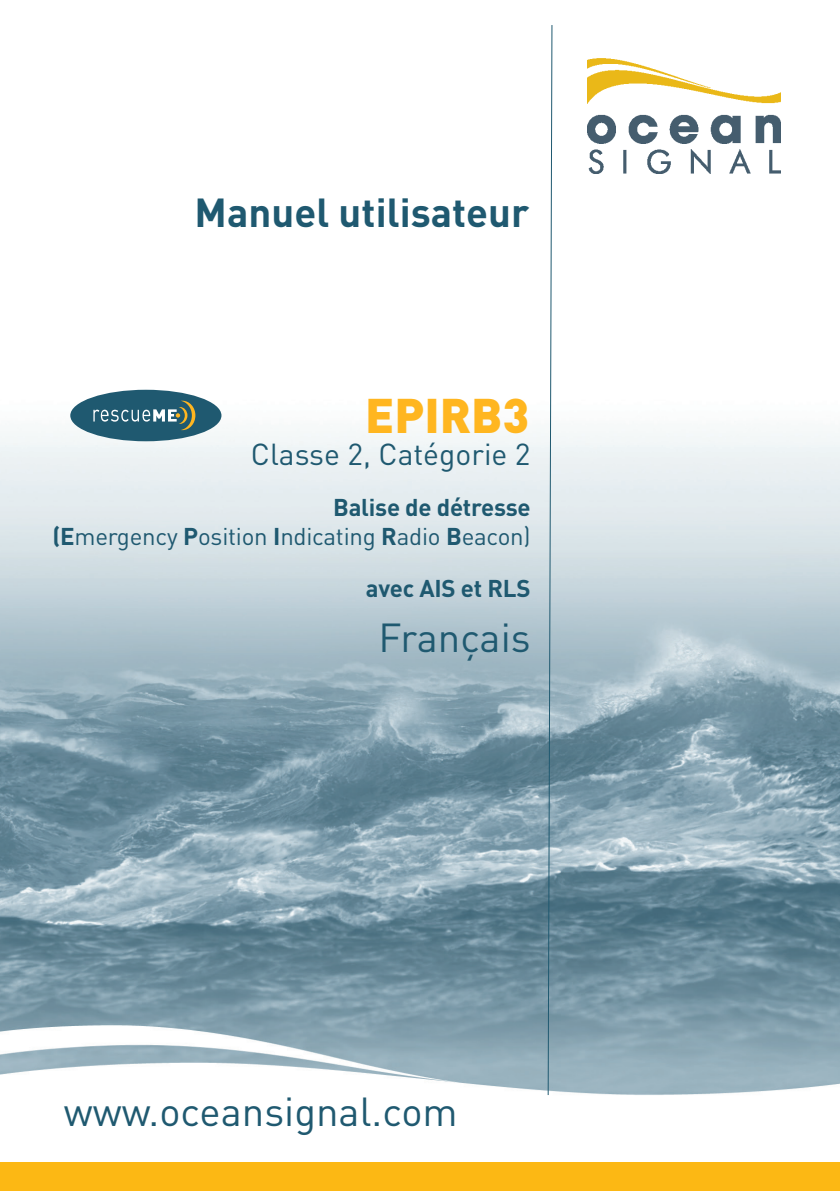
<style>
.page{position:relative;width:840px;height:1191px;background:#fff}
.page>*{position:absolute;margin:0;border:0;box-sizing:border-box;transform-origin:0 0}
.t1{font:900 48px "DIN Pro";color:#ffb620}
.Title_2{font:40px "DIN Pro";color:#1f5970}
.Title_2-2{font:700 40px "DIN Pro";color:#1f5970}
.Title_2-3{font:30px "DIN Pro";color:#1f5970}
.Title_2-4{font:24px/28.8px "DIN Pro";letter-spacing:-.01em;color:#1f5970;text-align:right}
.Title_2-5{font:700 24px "DIN Pro";letter-spacing:-.01em;color:#1f5970}
.s1{font-weight:700}
</style>
<div class="page">
<img style="left:0;top:25px;width:839px;height:1070px">
<img style="left:587px;top:50px;width:193px;height:123px">
<svg style="left:547px;top:25px;width:5px;height:1070px"></svg>
<div style="left:0;top:1162px;width:839px;height:29px;background:#fcb814"></div>
<div style="left:70px;top:390px;width:151px;height:51px;background:#1f5970;border-radius:50%"></div>
<svg style="left:93px;top:401px;width:102px;height:29px"></svg>
<p class="Title_2-2" style="left:194px;top:186px;width:336px">Manuel utilisateur</p>
<p class="t1" style="left:365px;top:383px;width:165px">EPIRB3</p>
<p class="Title_2-3" style="left:251px;top:433px;width:281px">Classe 2, Catégorie 2</p>
<p class="Title_2-4" style="left:52px;top:492px;width:479px"><span class="s1">Balise de détresse<br>(E</span>mergency <span class="s1">P</span>osition <span class="s1">I</span>ndicating <span class="s1">R</span>adio <span class="s1">B</span>eacon)</p>
<p class="Title_2-5" style="left:366px;top:571px;width:166px">avec AIS et RLS</p>
<p class="Title_2" style="left:378px;top:610px;width:154px">Français</p>
<p class="Title_2" style="left:64px;top:1084px;width:395px">www.oceansignal.com</p>
</div>
